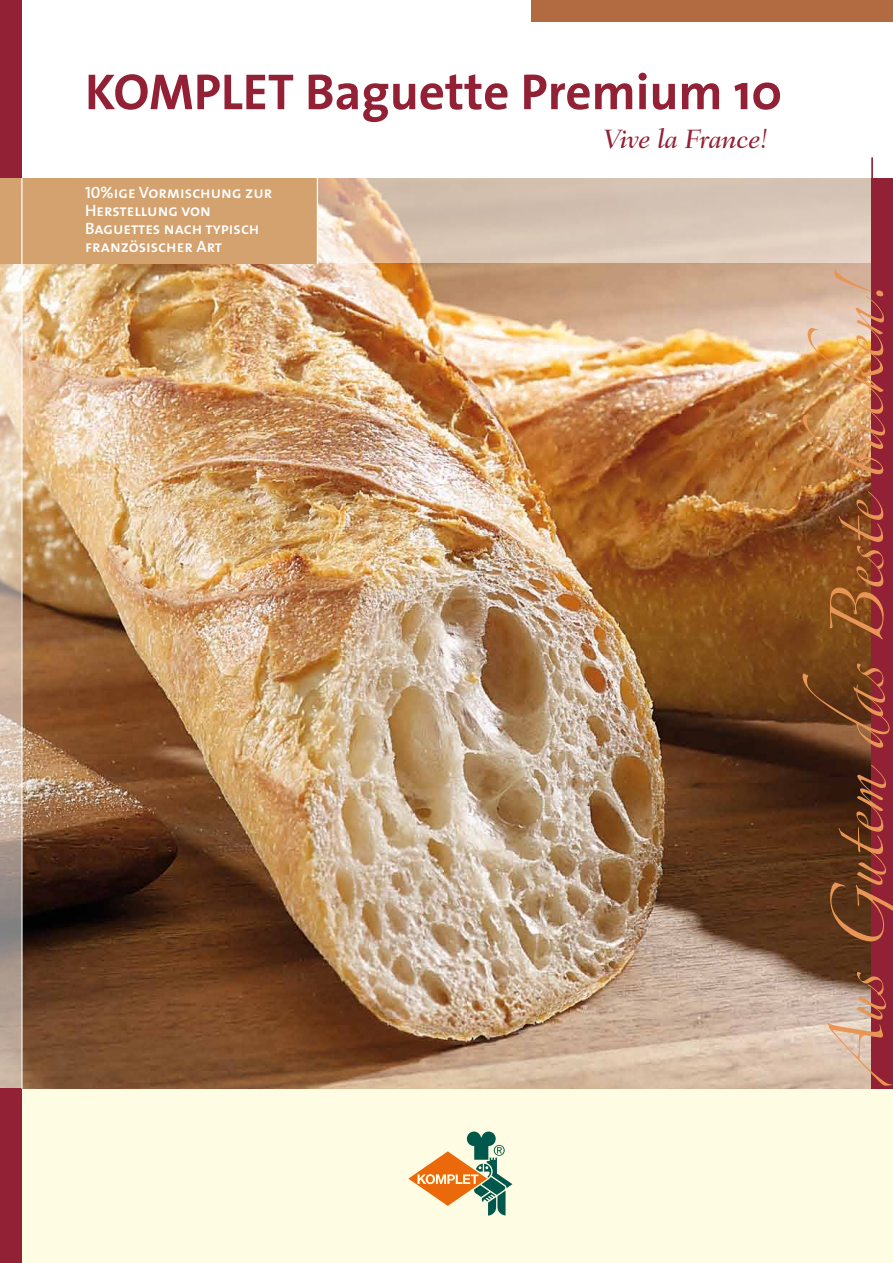
<style>
.page{position:relative;width:893px;height:1263px;background:#fff}
.page>*{position:absolute;margin:0;border:0;box-sizing:border-box;transform-origin:0 0}
.t1{font:700 51px "The Sans";color:#932136}
.t2{font:italic 500 27px "Fairfield LH";letter-spacing:-.015em;color:#932136}
.t3{font:16.5px/18px "The Sans Semi Bold Caps";color:#fff}
</style>
<div class="page">
<div style="left:0;top:0;width:21px;height:179px;background:#932136"></div>
<img style="left:0;top:264px;width:21px;height:825px">
<div style="left:21px;top:264px;width:872px;height:999px;background:#fffce4"></div>
<img style="left:23px;top:264px;width:849px;height:825px">
<img style="left:318px;top:179px;width:554px;height:85px">
<div style="left:0;top:1089px;width:21px;height:174px;background:#932136"></div>
<div style="left:872px;top:179px;width:21px;height:910px;background:#932136"></div>
<div style="left:0;top:179px;width:317px;height:85px;background:#d3a26e"></div>
<svg style="left:827px;top:972px;width:65px;height:114px"></svg>
<svg style="left:830px;top:765px;width:63px;height:176px"></svg>
<svg style="left:803px;top:663px;width:86px;height:85px;background:#7f4328"></svg>
<svg style="left:829px;top:491px;width:55px;height:148px"></svg>
<img style="left:803px;top:269px;width:82px;height:205px">
<svg style="left:872px;top:157px;width:1px;height:22px"></svg>
<div style="left:531px;top:0;width:362px;height:21px;background:#b26a40"></div>
<svg style="left:408px;top:1131px;width:104px;height:85px"></svg>
<hr style="left:21px;top:178px;width:2px;height:911px;background:#fff">
<h1 class="t1" style="left:85px;top:49px;width:699px">KOMPLET Baguette Premium 10</h1>
<h2 class="t2" style="left:604px;top:124px;width:166px">Vive la France!</h2>
<p class="t3" style="left:85px;top:183px;width:189px">10%ige Vormischung zur<br>Herstellung von<br>Baguettes nach typisch französischer Art</p>
</div>
